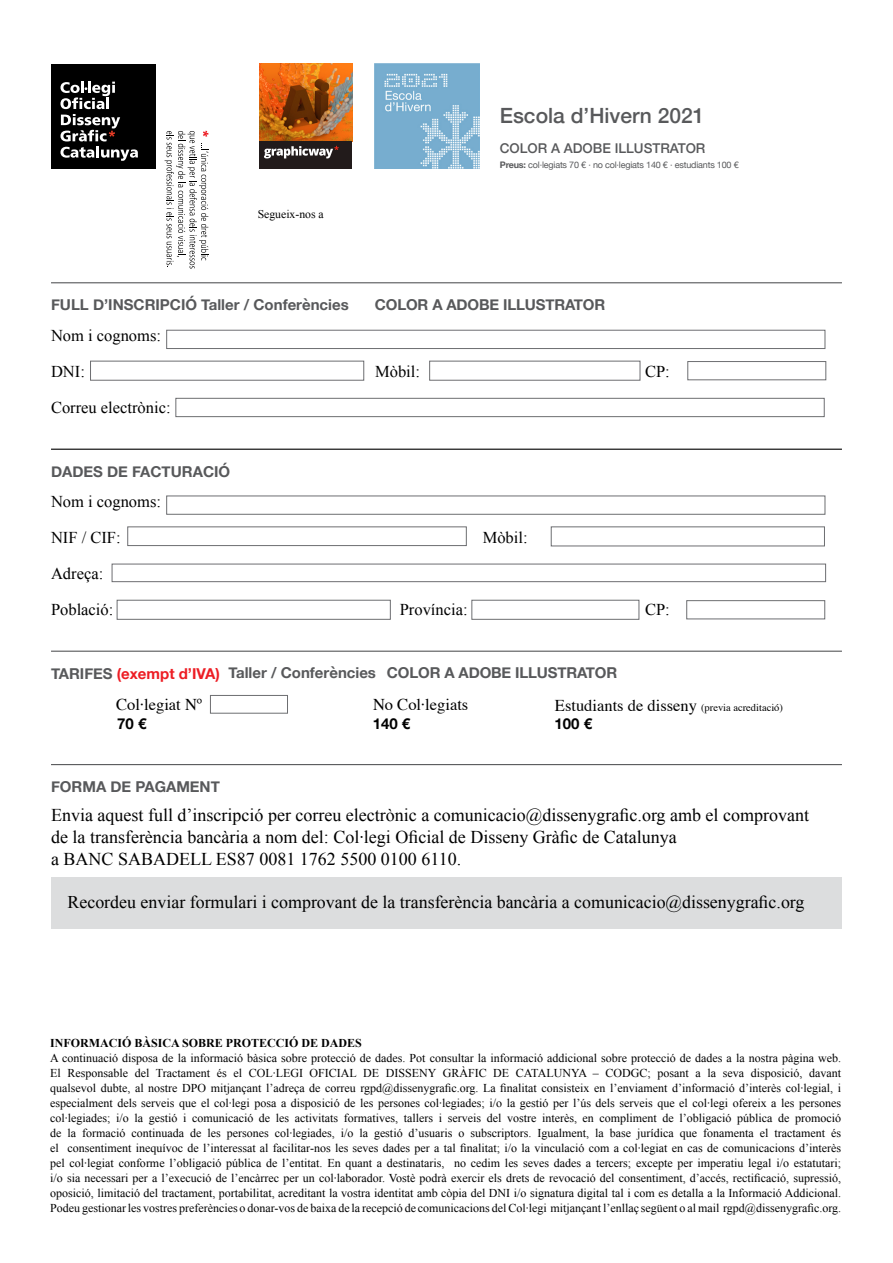
<style>
.page{position:relative;width:893px;height:1263px;background:#fff}
.page>*{position:absolute;margin:0;border:0;box-sizing:border-box;transform-origin:0 0}
.t1{font:500 21px "Helvetica Neue";color:#58595b}
.t2{font:18px/21.6px "Times New Roman";color:#000}
.t3{font:17.85px "Times New Roman";color:#000}
.t4{font:16.5px/36px "Times New Roman";color:#000}
.t5{font:16.5px "Times";color:#000}
.t6{font:700 15px "Helvetica Neue";color:#58595b}
.t7{font:700 15px "Helvetica Neue";color:#ed1d24}
.t8{font:700 15px "Helvetica Neue";color:#000}
.t9{font:500 13.5px "Helvetica Neue";color:#58595b}
.t10{font:12px/15px "Times New Roman";color:#000;text-align:justify}
.t11{font:700 12px "Times New Roman";color:#000}
.t12{font:11.7px "Times New Roman";color:#000}
.t13{font:9px "Helvetica Neue";letter-spacing:-.02em;color:#58595b}
.s1{font-weight:700}
.s2{color:#58595b}
.s3{font-size:10.5px}
</style>
<div class="page">
<div style="left:166px;top:330px;width:659px;height:19px;border:1px solid #6d6e71"></div>
<div style="left:90px;top:361px;width:274px;height:20px;border:1px solid #6d6e71"></div>
<div style="left:210px;top:695px;width:78px;height:18px;border:1px solid #6d6e71"></div>
<div style="left:687px;top:361px;width:139px;height:19px;border:1px solid #6d6e71"></div>
<hr style="left:51px;top:282px;width:791px;height:1px;background:#58595b">
<hr style="left:51px;top:449px;width:791px;height:1px;background:#000">
<hr style="left:51px;top:651px;width:791px;height:1px;background:#58595b">
<hr style="left:51px;top:764px;width:791px;height:1px;background:#58595b">
<svg style="left:165px;top:131px;width:43px;height:138px"></svg>
<div style="left:51px;top:877px;width:791px;height:52px;background:#dcddde"></div>
<div style="left:429px;top:361px;width:211px;height:20px;border:1px solid #6d6e71"></div>
<div style="left:175px;top:398px;width:650px;height:19px;border:1px solid #6d6e71"></div>
<div style="left:166px;top:496px;width:659px;height:19px;border:1px solid #6d6e71"></div>
<div style="left:127px;top:526px;width:340px;height:20px;border:1px solid #6d6e71"></div>
<div style="left:112px;top:564px;width:714px;height:18px;border:1px solid #6d6e71"></div>
<div style="left:551px;top:526px;width:274px;height:20px;border:1px solid #6d6e71"></div>
<div style="left:117px;top:600px;width:274px;height:20px;border:1px solid #6d6e71"></div>
<div style="left:686px;top:600px;width:139px;height:19px;border:1px solid #6d6e71"></div>
<div style="left:471px;top:600px;width:168px;height:20px;border:1px solid #6d6e71"></div>
<div style="left:51px;top:64px;width:104px;height:104px;background:#000"></div>
<svg style="left:61px;top:81px;width:77px;height:80px"></svg>
<img style="left:259px;top:64px;width:93px;height:78px">
<div style="left:259px;top:142px;width:93px;height:27px;background:#221b1b"></div>
<svg style="left:264px;top:146px;width:75px;height:12px"></svg>
<img style="left:375px;top:64px;width:104px;height:104px">
<p class="t12" style="left:258px;top:206px;width:68px">Segueix-nos a</p>
<h1 class="t1" style="left:500px;top:99px;width:206px">Escola d’Hivern 2021</h1>
<p class="t9" style="left:500px;top:138px;width:207px">COLOR A ADOBE ILLUSTRATOR</p>
<p class="t13" style="left:500px;top:159px;width:240px"><span class="s1">Preus:</span> col·legiats 70 € · no col·legiats 140 € · estudiants 100 €</p>
<p class="t6" style="left:51px;top:293px;width:299px">Full d’inscripció Taller / Conferències</p>
<p class="t6" style="left:375px;top:293px;width:138px">COLOR A ADOBE ILLUS</p>
<p class="t6" style="left:545px;top:293px;width:60px">TRATOR</p>
<h3 class="t4" style="left:51px;top:317px;width:112px">Nom i cognoms:<br>DNI:</h3>
<h3 class="t4" style="left:51px;top:389px;width:121px">Correu electrònic:</h3>
<p class="t6" style="left:51px;top:459px;width:181px">Dades de facturació</p>
<h3 class="t4" style="left:51px;top:483px;width:112px">Nom i cognoms:<br>NIF / CIF:</h3>
<h3 class="t4" style="left:51px;top:555px;width:64px">Adreça:<br>Població:</h3>
<h3 class="t4" style="left:375px;top:353px;width:46px">Mòbil:</h3>
<h3 class="t4" style="left:645px;top:353px;width:26px">CP:</h3>
<h3 class="t4" style="left:483px;top:519px;width:46px">Mòbil:</h3>
<h3 class="t4" style="left:400px;top:591px;width:69px">Província:</h3>
<h3 class="t4" style="left:645px;top:591px;width:26px">CP:</h3>
<p class="t6" style="left:229px;top:661px;width:149px">Taller / Conferències</p>
<p class="t6" style="left:387px;top:661px;width:138px">COLOR A ADOBE ILLUS</p>
<p class="t6" style="left:557px;top:661px;width:60px">TRATOR</p>
<p class="t7" style="left:51px;top:661px;width:170px"><span class="s2">Tarifes</span> (exempt d’IVA)</p>
<p class="t8" style="left:117px;top:712px;width:31px">70 €</p>
<p class="t8" style="left:373px;top:712px;width:39px">140 €</p>
<p class="t8" style="left:554px;top:712px;width:39px">100 €</p>
<h3 class="t5" style="left:116px;top:689px;width:87px">Col·legiat Nº</h3>
<h3 class="t5" style="left:373px;top:689px;width:97px">No Col·legiats</h3>
<h3 class="t5" style="left:555px;top:690px;width:230px">Estudiants de disseny <span class="s3">(previa acreditació)</span></h3>
<p class="t6" style="left:51px;top:775px;width:170px">FORMA DE PAGAMENT</p>
<p class="t2" style="left:51px;top:804px;width:759px">Envia aquest full d’inscripció per correu electrònic a comunicacio@dissenygrafic.org amb el comprovant de la transferència bancària a nom del: Col·legi Oficial de Disseny Gràfic de Catalunya<br>a Banc Sabadell ES87 0081 1762 5500 0100 6110.</p>
<h3 class="t3" style="left:68px;top:890px;width:738px">Recordeu enviar formulari i comprovant de la transferència bancària a comunicacio@dissenygrafic.org</h3>
<p class="t11" style="left:50px;top:1034px;width:313px">INFORMACIÓ BÀSICA SOBRE PROTECCIÓ DE DADES</p>
<p class="t10" style="left:50px;top:1050px;width:792px">A continuació disposa de la informació bàsica sobre protecció de dades. Pot consultar la informació addicional sobre protecció de dades a la nostra pàgina web.<br>El Responsable del Tractament és el COL·LEGI OFICIAL DE DISSENY GRÀFIC DE CATALUNYA – CODGC; posant a la seva disposició, davant qualsevol dubte, al nostre DPO mitjançant l’adreça de correu rgpd@dissenygrafic.org. La finalitat consisteix en l’enviament d’informació d’interès col·legial, i especialment dels serveis que el col·legi posa a disposició de les persones col·legiades; i/o la gestió per l’ús dels serveis que el col·legi ofereix a les persones col·legiades; i/o la gestió i comunicació de les activitats formatives, tallers i serveis del vostre interès, en compliment de l’obligació pública de promoció de la formació continuada de les persones col·legiades, i/o la gestió d’usuaris o subscriptors. Igualment, la base jurídica que fonamenta el tractament és el consentiment inequívoc de l’interessat al facilitar-nos les seves dades per a tal finalitat; i/o la vinculació com a col·legiat en cas de comunicacions d’interès pel col·legiat conforme l’obligació pública de l’entitat. En quant a destinataris, no cedim les seves dades a tercers; excepte per imperatiu legal i/o estatutari; i/o sia necessari per a l’execució de l’encàrrec per un col·laborador. Vostè podrà exercir els drets de revocació del consentiment, d’accés, rectificació, supressió, oposició, limitació del tractament, portabilitat, acreditant la vostra identitat amb còpia del DNI i/o signatura digital tal i com es detalla a la Informació Addicional.<br>Podeu gestionar les vostres preferències o donar-vos de baixa de la recepció de comunicacions del Col·legi mitjançant l’enllaç següent o al mail rgpd@dissenygrafic.org.</p>
</div>
